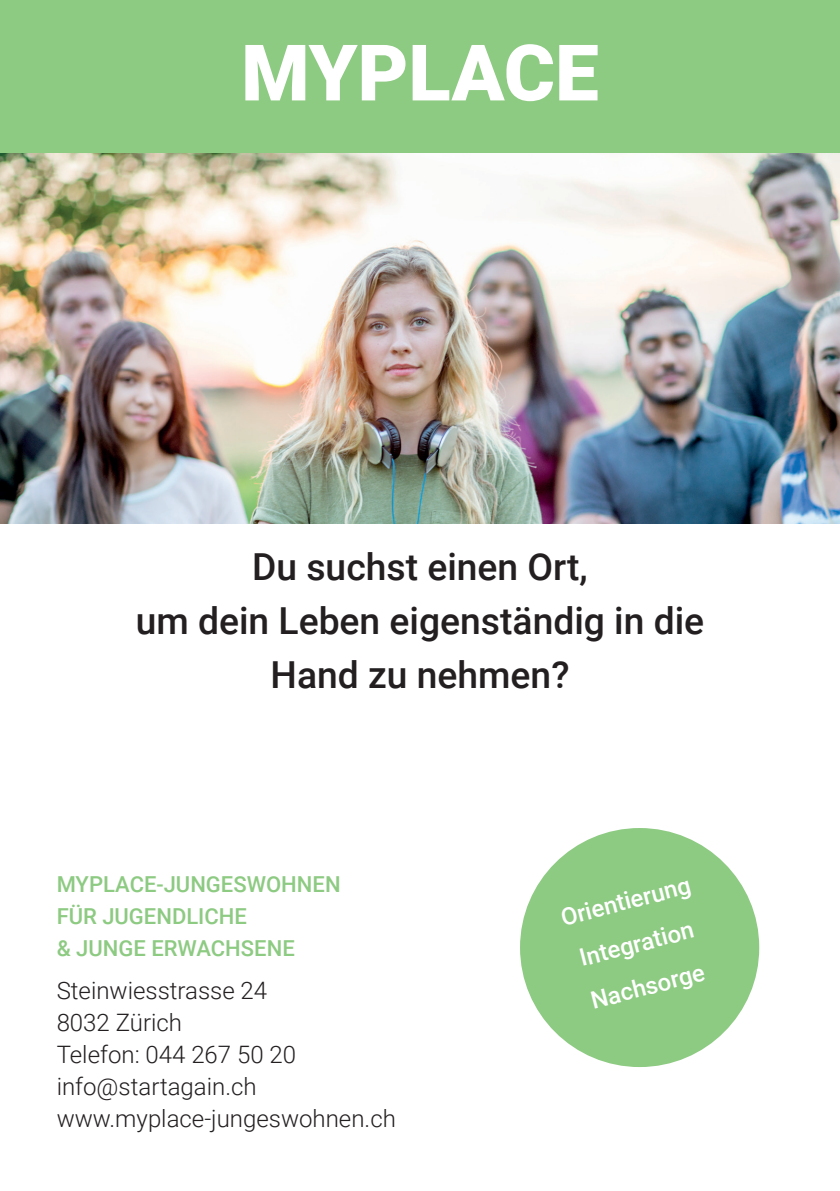
<style>
.page{position:relative;width:840px;height:1191px;background:#fff}
.page>*{position:absolute;margin:0;border:0;box-sizing:border-box;transform-origin:0 0}
.t1{font:900 78px "Roboto";color:#fff}
.t2{font:500 37.2px/54px "Roboto";color:#231f20;text-align:center}
.t3{font:300 24px/32px "Roboto";color:#231f20}
.t4{font:500 24px/44px "Roboto";color:#fff;text-align:center}
.t5{font:500 22px/32px "Roboto";color:#8dca82}
</style>
<div class="page">
<div style="left:0;top:0;width:839px;height:153px;background:#8dca82"></div>
<div style="left:519px;top:828px;width:239px;height:239px;background:#8dca82;border-radius:50%"></div>
<img style="left:0;top:153px;width:839px;height:370px">
<h1 class="t1" style="left:241px;top:18px;width:359px">MYPLACE</h1>
<h2 class="t2" style="left:136px;top:538px;width:569px">Du suchst einen Ort,<br>um dein Leben eigenständig in die<br>Hand zu nehmen?</h2>
<p class="t5" style="left:57px;top:867px;width:285px">MYPLACE-JUNGESWOHNEN<br>FÜR JUGENDLICHE<br>&amp; JUNGE ERWACHSENE</p>
<p class="t3" style="left:57px;top:973px;width:340px">Steinwiesstrasse 24<br>8032 Zürich<br>Telefon: 044 267 50 20 info@startagain.ch www.myplace-jungeswohnen.ch</p>
<p class="t4" style="left:555px;top:896px;width:135px;rotate:-15deg">Orientierung<br>Integration<br>Nachsorge</p>
</div>
